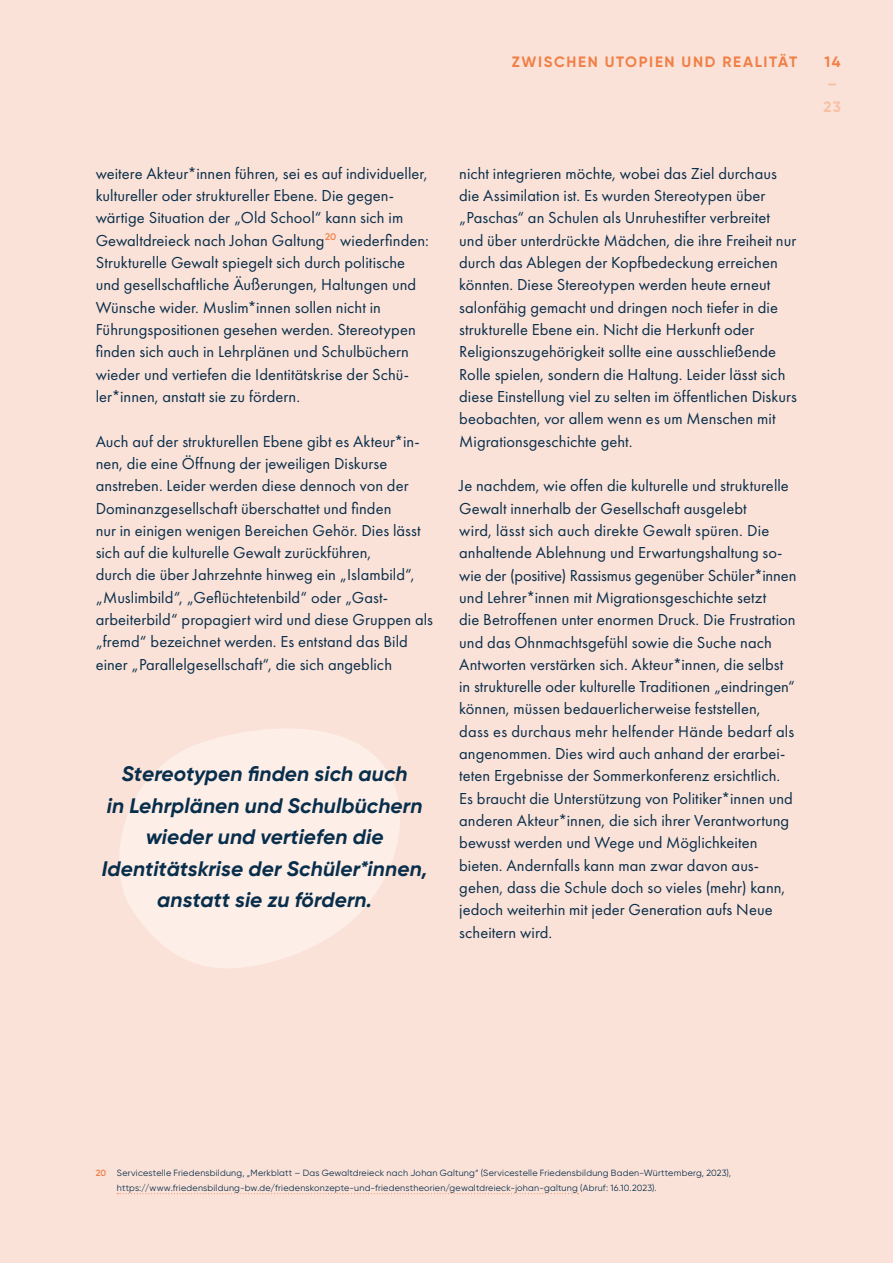
<style>
.page{position:relative;width:893px;height:1263px;background:#fbe2d8}
.page>*{position:absolute;margin:0;border:0;box-sizing:border-box;transform-origin:0 0}
.t1{font:italic 700 21px/31.5px "Gilroy";letter-spacing:.005em;color:#082e4b;text-align:center}
.t2{font:16.5px/22.4px "Futura PT";letter-spacing:.005em;color:#082e4b}
.t3{font:700 15px "Gilroy";letter-spacing:.11em;color:#f08047}
.t4{font:700 15px/22.4px "Gilroy";color:#f8c0a3}
.t5{font:9px/15px "Gilroy";letter-spacing:.025em;color:#082e4b}
.s1{font-weight:600;color:#f08047}
</style>
<div class="page">
<svg style="left:119px;top:729px;width:281px;height:239px;fill:#fdeee8"></svg>
<svg style="left:117px;top:1193px;width:461px;height:1px"></svg>
<p class="t3" style="left:512px;top:52px;width:287px">ZWISCHEN UTOPIEN UND REALITÄT</p>
<p class="t2" style="left:96px;top:162px;width:335px">weitere Akteur*innen führen, sei es auf individueller, kultureller oder struktureller Ebene. Die gegen&shy;wärtige Situation der „Old School“ kann sich im Gewaltdreieck nach Johan Galtung<sup>20</sup> wiederfinden:<br>Strukturelle Gewalt spiegelt sich durch politische und gesellschaftliche Äußerungen, Haltungen und Wünsche wider. Muslim*innen sollen nicht in Führungspositionen gesehen werden. Stereotypen finden sich auch in Lehrplänen und Schulbüchern wieder und vertiefen die Identitätskrise der Schü&shy;ler*innen, anstatt sie zu fördern.</p>
<p class="t2" style="left:96px;top:430px;width:339px">Auch auf der strukturellen Ebene gibt es Akteur*in&shy;nen, die eine Öffnung der jeweiligen Diskurse anstreben. Leider werden diese dennoch von der Dominanzgesellschaft überschattet und finden<br>nur in einigen wenigen Bereichen Gehör. Dies lässt sich auf die kulturelle Gewalt zurückführen,<br>durch die über Jahrzehnte hinweg ein „Islambild“, „Muslimbild“, „Geflüchtetenbild“ oder „Gast&shy;arbeiterbild“ propagiert wird und diese Gruppen als „fremd“ bezeichnet werden. Es entstand das Bild einer „Parallelgesellschaft“, die sich angeblich</p>
<p class="t1" style="left:102px;top:758px;width:327px">Stereotypen finden sich auch<br>in Lehrplänen und Schulbüchern wieder und vertiefen die<br>Identitätskrise der Schüler*innen, anstatt sie zu fördern.</p>
<p class="t2" style="left:459px;top:162px;width:339px">nicht integrieren möchte, wobei das Ziel durchaus die Assimilation ist. Es wurden Stereotypen über „Paschas“ an Schulen als Unruhestifter verbreitet und über unterdrückte Mädchen, die ihre Freiheit nur durch das Ablegen der Kopfbedeckung erreichen könnten. Diese Stereotypen werden heute erneut salonfähig gemacht und dringen noch tiefer in die strukturelle Ebene ein. Nicht die Herkunft oder Religionszugehörigkeit sollte eine ausschließende Rolle spielen, sondern die Haltung. Leider lässt sich diese Einstellung viel zu selten im öffentlichen Diskurs beobachten, vor allem wenn es um Menschen mit Migrationsgeschichte geht.</p>
<p class="t2" style="left:459px;top:474px;width:339px">Je nachdem, wie offen die kulturelle und strukturelle Gewalt innerhalb der Gesellschaft ausgelebt<br>wird, lässt sich auch direkte Gewalt spüren. Die anhaltende Ablehnung und Erwartungshaltung so-- wie der (positive) Rassismus gegenüber Schüler*innen und Lehrer*innen mit Migrationsgeschichte setzt<br>die Betroffenen unter enormen Druck. Die Frustration und das Ohnmachtsgefühl sowie die Suche nach Antworten verstärken sich. Akteur*innen, die selbst in strukturelle oder kulturelle Traditionen „eindringen“ können, müssen bedauerlicherweise feststellen,<br>dass es durchaus mehr helfender Hände bedarf als angenommen. Dies wird auch anhand der erarbei&shy;teten Ergebnisse der Sommerkonferenz ersichtlich.<br>Es braucht die Unterstützung von Politiker*innen und anderen Akteur*innen, die sich ihrer Verantwortung bewusst werden und Wege und Möglichkeiten bieten. Andernfalls kann man zwar davon aus&shy;gehen, dass die Schule doch so vieles (mehr) kann, jedoch weiterhin mit jeder Generation aufs Neue scheitern wird.</p>
<p class="t3" style="left:824px;top:52px;width:18px">14</p>
<p class="t4" style="left:824px;top:73px;width:19px">–<br>23</p>
<p class="t5" style="left:117px;top:1165px;width:616px;text-indent:-21px"><span class="s1">20</span> Servicestelle Friedensbildung, „Merkblatt – Das Gewaltdreieck nach Johan Galtung“ (Servicestelle Friedensbildung Baden-Württemberg, 2023), https://www.friedensbildung-bw.de/friedenskonzepte-und-friedenstheorien/gewaltdreieck-johan-galtung (Abruf: 16.10.2023).</p>
</div>
